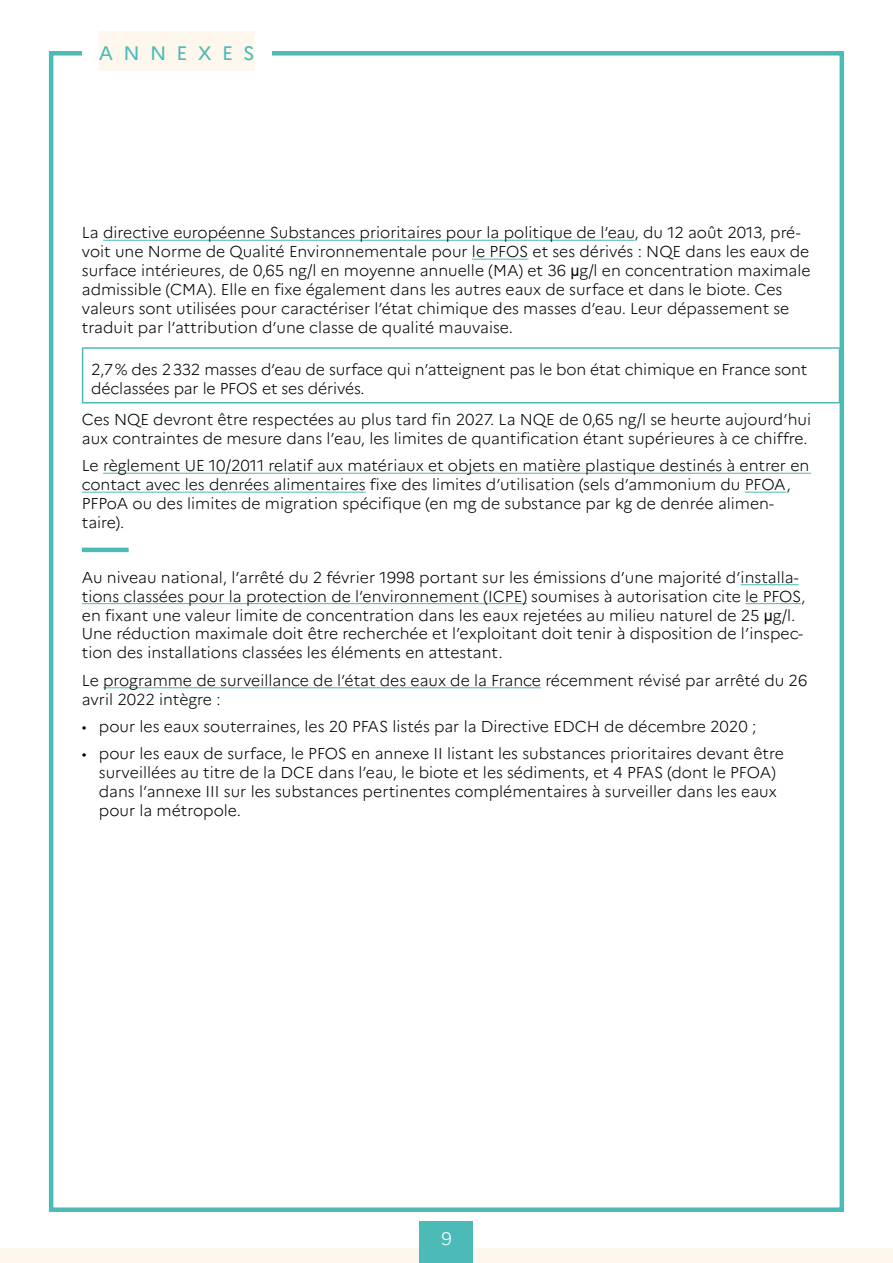
<style>
.page{position:relative;width:893px;height:1263px;background:#fff}
.page>*{position:absolute;margin:0;border:0;box-sizing:border-box;transform-origin:0 0}
.t1{font:19.5px "Marianne";letter-spacing:.525em;color:#4cbab6}
.t2{font:300 18px "Marianne";color:#fff}
.t3{font:300 15.75px/18.9px "Marianne";color:#000}
.s1{font-family:"Arial";font-weight:400}
</style>
<div class="page">
<div style="left:0;top:1248px;width:893px;height:15px;background:#fdf7ed"></div>
<div style="left:420px;top:1221px;width:53px;height:42px;background:#4cbab6"></div>
<hr style="left:103px;top:240px;width:532px;height:1px;background:#4cbab6">
<hr style="left:472px;top:259px;width:56px;height:1px;background:#4cbab6">
<hr style="left:103px;top:473px;width:708px;height:1px;background:#4cbab6">
<hr style="left:82px;top:492px;width:284px;height:1px;background:#4cbab6">
<hr style="left:745px;top:492px;width:41px;height:1px;background:#4cbab6">
<hr style="left:741px;top:584px;width:58px;height:1px;background:#4cbab6">
<hr style="left:82px;top:603px;width:445px;height:1px;background:#4cbab6">
<hr style="left:745px;top:603px;width:56px;height:1px;background:#4cbab6">
<hr style="left:103px;top:687px;width:438px;height:1px;background:#4cbab6">
<hr style="left:82px;top:347px;width:758px;height:2px;background:#4cbab6">
<hr style="left:82px;top:349px;width:1px;height:53px;background:#4cbab6">
<hr style="left:82px;top:402px;width:758px;height:1px;background:#4cbab6">
<hr style="left:82px;top:548px;width:47px;height:4px;background:#4cbab6">
<div style="left:49px;top:51px;width:795px;height:1161px;border:4px solid #4cbab6"></div>
<div style="left:82px;top:29px;width:190px;height:48px;background:#fff"></div>
<div style="left:99px;top:31px;width:156px;height:40px;background:#fdf7ed"></div>
<p class="t1" style="left:99px;top:42px;width:157px">ANNEXES</p>
<p class="t3" style="left:82px;top:223px;width:730px">La directive européenne Substances prioritaires pour la politique de l’eau, du 12 août 2013, pré&shy;voit une Norme de Qualité Environnementale pour le PFOS et ses dérivés : NQE dans les eaux de surface intérieures, de 0,65 ng/l en moyenne annuelle (MA) et 36 <span class="s1">μ</span>g/l en concentration maximale admissible (CMA). Elle en fixe également dans les autres eaux de surface et dans le biote. Ces valeurs sont utilisées pour caractériser l’état chimique des masses d’eau. Leur dépassement se traduit par l’attribution d’une classe de qualité mauvaise.</p>
<p class="t3" style="left:91px;top:360px;width:718px">2,7% des 2332 masses d’eau de surface qui n’atteignent pas le bon état chimique en France sont déclassées par le PFOS et ses dérivés.</p>
<p class="t3" style="left:82px;top:410px;width:731px">Ces NQE devront être respectées au plus tard fin 2027. La NQE de 0,65 ng/l se heurte aujourd’hui aux contraintes de mesure dans l’eau, les limites de quantification étant supérieures à ce chiffre.</p>
<p class="t3" style="left:82px;top:456px;width:729px">Le règlement UE 10/2011 relatif aux matériaux et objets en matière plastique destinés à entrer en contact avec les denrées alimentaires fixe des limites d’utilisation (sels d’ammonium du PFOA, PFPoA ou des limites de migration spécifique (en mg de substance par kg de denrée alimen&shy;taire).</p>
<p class="t3" style="left:82px;top:568px;width:725px">Au niveau national, l’arrêté du 2 février 1998 portant sur les émissions d’une majorité d’installa&shy;tions classées pour la protection de l’environnement (ICPE) soumises à autorisation cite le PFOS, en fixant une valeur limite de concentration dans les eaux rejetées au milieu naturel de 25 <span class="s1">μ</span>g/l.<br>Une réduction maximale doit être recherchée et l’exploitant doit tenir à disposition de l’inspec&shy;tion des installations classées les éléments en attestant.</p>
<p class="t3" style="left:82px;top:671px;width:727px">Le programme de surveillance de l’état des eaux de la France récemment révisé par arrêté du 26 avril 2022 intègre :</p>
<p class="t3" style="left:82px;top:717px;width:676px">• pour les eaux souterraines, les 20 PFAS listés par la Directive EDCH de décembre 2020 ;</p>
<p class="t3" style="left:99px;top:744px;width:687px;text-indent:-17px">• pour les eaux de surface, le PFOS en annexe II listant les substances prioritaires devant être surveillées au titre de la DCE dans l’eau, le biote et les sédiments, et 4 PFAS (dont le PFOA) dans l’annexe III sur les substances pertinentes complémentaires à surveiller dans les eaux pour la métropole.</p>
<p class="t2" style="left:441px;top:1227px;width:12px">9</p>
</div>
